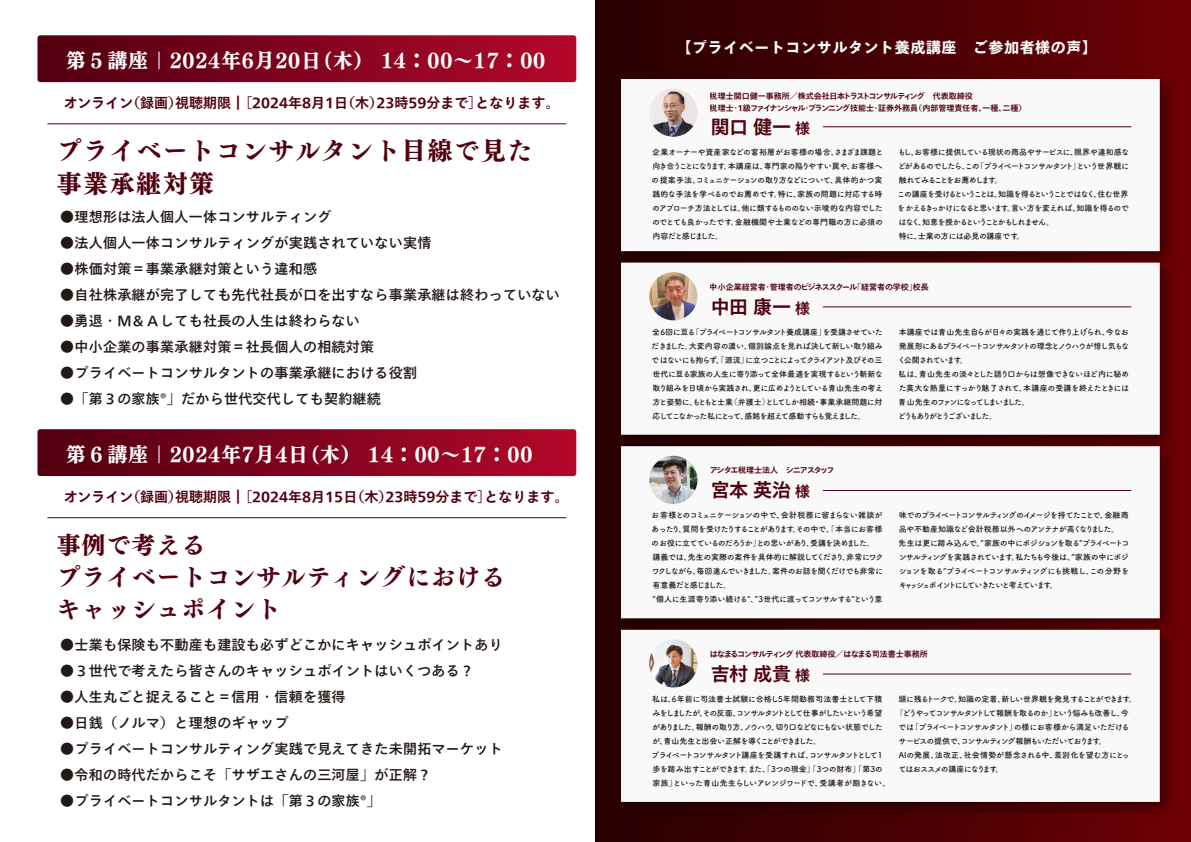
<style>
.page{position:relative;width:1191px;height:842px;background:#fff}
.page>*{position:absolute;margin:0;border:0;box-sizing:border-box;transform-origin:0 0}
.t1{font:800 25px/33.1px "Telop Min Pro";letter-spacing:.06em;color:#52000f}
.t2{font:800 24px/32px "Telop Min Pro";letter-spacing:.04em;color:#52000f}
.t3{font:800 20px "Telop Min Pro";letter-spacing:.04em;color:#fff}
.t4{font:700 19px "Tazugane Gothic Std N";color:#52000f}
.t5{font:800 15px "Tazugane Gothic Std N";letter-spacing:.04em;color:#fff}
.t6{font:500 14px "Tazugane Gothic Std N";letter-spacing:.02em;color:#221815}
.t7{font:700 14px "Tazugane Gothic Std N";color:#52000f}
.t8{font:8px/14px "Tsuku A Rd Gothic Std B";letter-spacing:-.09em;color:#221815}
.t9{font:700 8px/12px "Tazugane Gothic Std N";color:#52000f}
.t10{font:8px "Tsuku A Rd Gothic Std B";letter-spacing:-.135em;color:#221815}
.t11{font:8px "Tsuku A Rd Gothic Std B";letter-spacing:-.065em;color:#221815}
.t12{font:8px "Tsuku A Rd Gothic Std B";letter-spacing:-.015em;color:#221815}
.t13{font:8px "Tsuku A Rd Gothic Std B";letter-spacing:-.11em;color:#221815}
.t14{font:700 8px "Tazugane Gothic Std N";letter-spacing:-.07em;color:#52000f}
.t15{font:700 8px "Tazugane Gothic Std N";letter-spacing:-.11em;color:#52000f}
.t16{font:8px "Tsuku A Rd Gothic Std B";letter-spacing:-.13em;color:#221815}
.s1{font-family:"Koz Go Pr 6 N";font-weight:400}
.s2{font-size:15px}
</style>
<div class="page">
<div style="left:595px;top:0;width:596px;height:842px;background:linear-gradient(to right,#270001,#6b0005)"></div>
<svg style="left:37px;top:35px;width:539px;height:47px;background:#82051f"></svg>
<hr style="left:47px;top:123px;width:519px;height:1px;background:#52000f">
<svg style="left:37px;top:429px;width:539px;height:47px;background:#82041e"></svg>
<hr style="left:47px;top:517px;width:519px;height:1px;background:#52000f">
<img style="left:609px;top:67px;width:573px;height:184px">
<div style="left:621px;top:79px;width:538px;height:172px;background:#f9f9f9"></div>
<img style="left:649px;top:89px;width:48px;height:48px;border-radius:24px">
<hr style="left:823px;top:126px;width:308px;height:1px;background:#52000f">
<img style="left:609px;top:251px;width:573px;height:184px">
<div style="left:621px;top:263px;width:538px;height:172px;background:#f9f9f9"></div>
<hr style="left:823px;top:306px;width:308px;height:1px;background:#52000f">
<img style="left:649px;top:272px;width:48px;height:48px;border-radius:24px">
<img style="left:609px;top:435px;width:573px;height:183px">
<div style="left:621px;top:446px;width:538px;height:172px;background:#f9f9f9"></div>
<hr style="left:823px;top:490px;width:308px;height:1px;background:#52000f">
<img style="left:609px;top:618px;width:573px;height:207px">
<div style="left:621px;top:630px;width:538px;height:172px;background:#f9f9f9"></div>
<hr style="left:823px;top:674px;width:308px;height:1px;background:#52000f">
<img style="left:649px;top:639px;width:48px;height:48px;border-radius:24px">
<img style="left:649px;top:456px;width:48px;height:48px;border-radius:24px">
<h3 class="t3" style="left:66px;top:44px;width:481px">第５講座｜2024年6月20日(木） 14：00～17：00</h3>
<h3 class="t7" style="left:63px;top:93px;width:498px">オンライン（録画）視聴期限｜［2024年8月1日（木）23時59分まで］となります。</h3>
<h1 class="t1" style="left:57px;top:133px;width:477px">プライベートコンサルタント目線で見た事業承継対策</h1>
<h3 class="t6" style="left:60px;top:207px;width:273px">●理想形は法人個人一体コンサルティング</h3>
<h3 class="t6" style="left:60px;top:233px;width:373px">●法人個人一体コンサルティングが実践されていない実情</h3>
<h3 class="t6" style="left:60px;top:259px;width:258px">●株価対策＝事業承継対策という違和感</h3>
<h3 class="t6" style="left:60px;top:285px;width:501px">●自社株承継が完了しても先代社長が口を出すなら事業承継は終わっていない</h3>
<h3 class="t6" style="left:60px;top:311px;width:301px">●勇退・Ｍ＆Ａしても社長の人生は終わらない</h3>
<h3 class="t6" style="left:60px;top:337px;width:315px">●中小企業の事業承継対策＝社長個人の相続対策</h3>
<h3 class="t6" style="left:60px;top:363px;width:358px">●プライベートコンサルタントの事業承継における役割</h3>
<h3 class="t6" style="left:60px;top:389px;width:322px">●「第３の家族<span class="s1">®</span>」だから世代交代しても契約継続</h3>
<h3 class="t3" style="left:66px;top:438px;width:468px">第６講座｜2024年7月4日(木） 14：00～17：00</h3>
<h3 class="t7" style="left:63px;top:486px;width:507px">オンライン（録画）視聴期限｜［2024年8月15日（木）23時59分まで］となります。</h3>
<h2 class="t2" style="left:57px;top:528px;width:450px">事例で考える<br>プライベートコンサルティングにおけるキャッシュポイント</h2>
<h3 class="t6" style="left:60px;top:635px;width:444px">●士業も保険も不動産も建設も必ずどこかにキャッシュポイントあり</h3>
<h3 class="t6" style="left:60px;top:661px;width:415px">●３世代で考えたら皆さんのキャッシュポイントはいくつある？</h3>
<h3 class="t6" style="left:60px;top:687px;width:287px">●人生丸ごと捉えること＝信用・信頼を獲得</h3>
<h3 class="t6" style="left:60px;top:713px;width:230px">●日銭（ノルマ）と理想のギャップ</h3>
<h3 class="t6" style="left:60px;top:739px;width:444px">●プライベートコンサルティング実践で見えてきた未開拓マーケット</h3>
<h3 class="t6" style="left:60px;top:765px;width:373px">●令和の時代だからこそ「サザエさんの三河屋」が正解？</h3>
<h3 class="t6" style="left:60px;top:791px;width:322px">●プライベートコンサルタントは「第３の家族<span class="s1">®</span>」</h3>
<h3 class="t5" style="left:676px;top:40px;width:422px">【プライベートコンサルタント養成講座　ご参加者様の声】</h3>
<p class="t9" style="left:710px;top:91px;width:318px">税理士関口健一事務所／株式会社日本トラストコンサルティング　代表取締役<br>税理士・１級ファイナンシャル・プランニング技能士・証券外務員（内部管理責任者、一種、二種）</p>
<h3 class="t4" style="left:710px;top:113px;width:102px">関口 健一 <span class="s2">様</span></h3>
<p class="t8" style="left:652px;top:144px;width:233px;text-align:justify">企業オーナーや資産家などの富裕層がお客様の場合、さまざま課題と向き合うことになります。本講座は、専門家の陥りやすい罠や、お客様への提案手法、コミュニケーションの取り方などについて、具体的かつ実践的な手法を学べるのでお薦めです。特に、家族の問題に対応する時のアプローチ方法としては、他に類するもののない示唆的な内容でしたのでとても良かったです。金融機関や士業などの専門職の方に必須の内容だと感じました。</p>
<p class="t8" style="left:897px;top:144px;width:233px">もし、お客様に提供している現状の商品やサービスに、限界や違和感などがあるのでしたら、この「プライベートコンサルタント」という世界観に触れてみることをお薦めします。<br>この講座を受けるということは、知識を得るということではなく、住む世界をかえるきっかけになると思います。言い方を変えれば、知識を得るのではなく、知恵を授かるということかもしれません。<br>特に、士業の方には必見の講座です。</p>
<p class="t9" style="left:710px;top:281px;width:220px">中小企業経営者・管理者のビジネススクール「経営者の学校」校長</p>
<h3 class="t4" style="left:710px;top:293px;width:102px">中田 康一 <span class="s2">様</span></h3>
<p class="t8" style="left:652px;top:324px;width:233px;text-align:justify">全6回に亘る「プライベートコンサルタント養成講座」を受講させていただきました。大変内容の濃い、個別論点を見れば決して新しい取り組みではないにも拘らず、「源流」に立つことによってクライアント及びその三世代に亘る家族の人生に寄り添って全体最適を実現するという斬新な取り組みを日頃から実践され、更に広めようとしている青山先生の考え方と姿勢に、もともと士業（弁護士）としてしか相続・事業承継問題に対応してこなかった私にとって、感銘を超えて感動すらも覚えました。</p>
<p class="t8" style="left:897px;top:324px;width:233px">本講座では青山先生自らが日々の実践を通じて作り上げられ、今なお発展形にあるプライベートコンサルタントの理念とノウハウが惜し気もなく公開されています。<br>私は、青山先生の淡々とした語り口からは想像できないほど内に秘めた莫大な熱量にすっかり魅了されて、本講座の受講を終えたときには青山先生のファンになってしまいました。<br>どうもありがとうございました。</p>
<p class="t15" style="left:709px;top:465px;width:127px">アシタエ税理士法人　シニアスタッフ</p>
<h3 class="t4" style="left:710px;top:477px;width:102px">宮本 英治 <span class="s2">様</span></h3>
<p class="t8" style="left:651px;top:508px;width:233px">お客様とのコミュニケーションの中で、会計税務に留まらない雑談があったり、質問を受けたりすることがあります。その中で、「本当にお客様のお役に立てているのだろうか」との思いがあり、受講を決めました。講義では、先生の実際の案件を具体的に解説してくださり、非常にワクワクしながら、毎回進んでいきました。案件のお話を聞くだけでも非常に有意義だと感じました。<br>“個人に生涯寄り添い続ける”、“3世代に渡ってコンサルする”という意</p>
<p class="t8" style="left:898px;top:508px;width:233px">味でのプライベートコンサルティングのイメージを持てたことで、金融商品や不動産知識など会計税務以外へのアンテナが高くなりました。<br>先生は更に踏み込んで、“家族の中にポジションを取る”プライベートコンサルティングを実践されています。私たちも今後は、“家族の中にポジションを取る”プライベートコンサルティングにも挑戦し、この分野をキャッシュポイントにしていきたいと考えています。</p>
<p class="t14" style="left:709px;top:648px;width:220px">はなまるコンサルティング 代表取締役／はなまる司法書士事務所</p>
<h3 class="t4" style="left:710px;top:661px;width:102px">吉村 成貴 <span class="s2">様</span></h3>
<p class="t8" style="left:651px;top:691px;width:240px">私は、6年前に司法書士試験に合格し5年間勤務司法書士として下積みをしましたが、その反面、コンサルタントとして仕事がしたいという希望がありました。報酬の取り方、ノウハウ、切り口などなにもない状態でしたが、青山先生と出会い正解を導くことができました。<br>プライベートコンサルタント講座を受講すれば、コンサルタントとして1歩を踏み出すことができます。また、「3つの現金」「3つの財布」「第3の家族」といった青山先生らしいアレンジワードで、受講者が飽きない、</p>
<p class="t8" style="left:898px;top:691px;width:240px">頭に残るトークで、知識の定着、新しい世界観を発見することができます。</p>
<p class="t10" style="left:895px;top:707px;width:235px">「どうやってコンサルタントして報酬を取るのか」という悩みも改善し、今</p>
<p class="t11" style="left:898px;top:721px;width:233px">では「プライベートコンサルタント」の様にお客様から満足いただける</p>
<p class="t13" style="left:898px;top:735px;width:209px">サービスの提供で、コンサルティング報酬もいただいております。</p>
<p class="t12" style="left:898px;top:749px;width:232px">AIの発展、法改正、社会情勢が懸念される中、差別化を望む方にとっ</p>
<p class="t16" style="left:898px;top:763px;width:107px">てはおススメの講座になります。</p>
</div>
